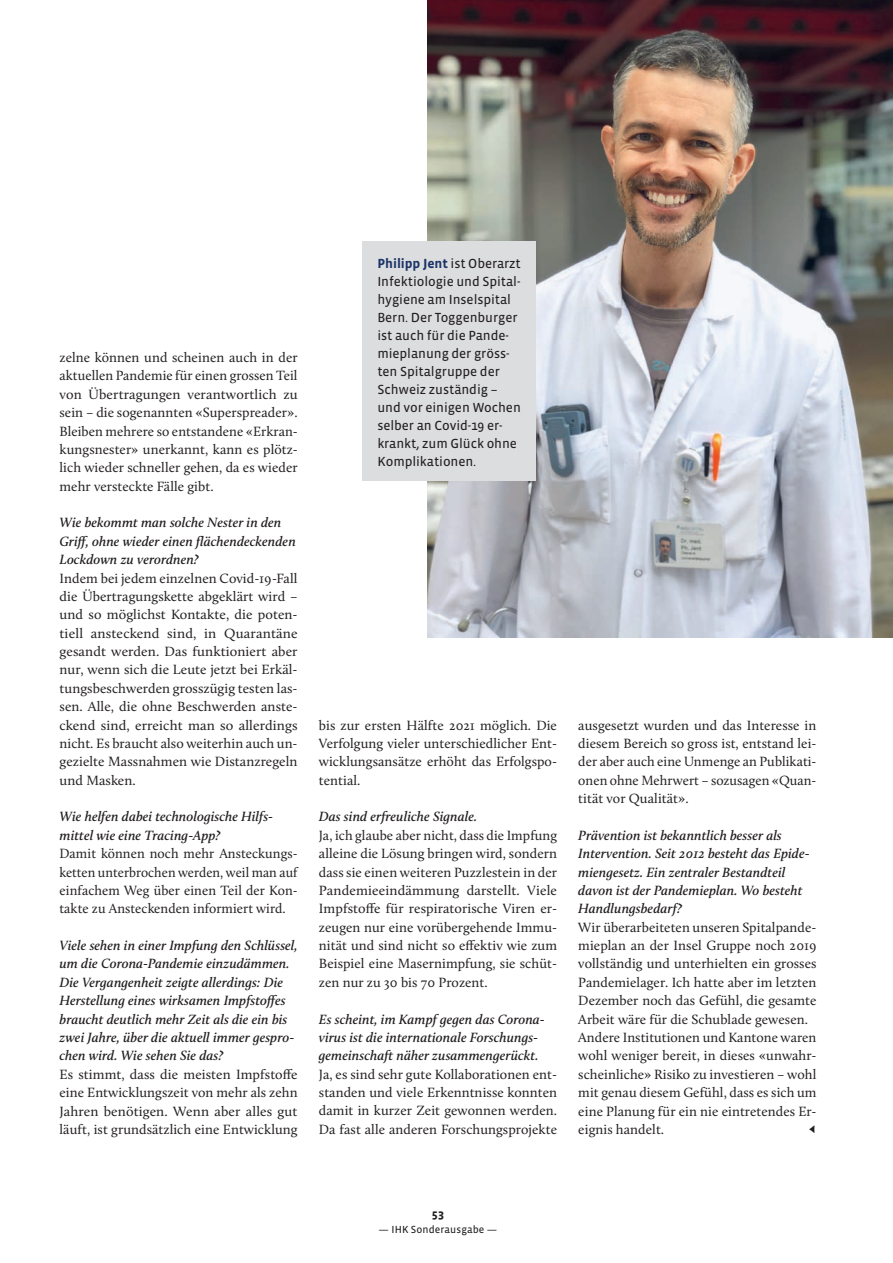
<style>
.page{position:relative;width:893px;height:1263px;background:#fff}
.page>*{position:absolute;margin:0;border:0;box-sizing:border-box;transform-origin:0 0}
.t1{font:13.8px/18.3px "Calluna";letter-spacing:.005em;color:#231f20;text-align:justify}
.t2{font:italic 600 13.8px/18.3px "Calluna";letter-spacing:.005em;color:#231f20}
.t3{font:13.5px/18px "Vista Sans OTCE";letter-spacing:-.005em;color:#231f20}
.t4{font:700 12px "Vista Sans OTCE";color:#231f20}
.t5{font:10.5px "Vista Sans OTCE";letter-spacing:.01em;color:#231f20}
.s1{font-weight:700;color:#1d3468}
</style>
<div class="page">
<img style="left:427px;top:0;width:466px;height:638px">
<div style="left:362px;top:242px;width:174px;height:239px;background:#dcdddf"></div>
<p class="t1" style="left:60px;top:348px;width:240px">zelne können und scheinen auch in der aktuellen Pandemie für einen grossen Teil von Übertragungen verantwortlich zu sein – die sogenannten «Superspreader».<br>Bleiben mehrere so entstandene «Erkran&shy;kungsnester» unerkannt, kann es plötz&shy;lich wieder schneller gehen, da es wieder mehr versteckte Fälle gibt.</p>
<p class="t2" style="left:60px;top:513px;width:238px">Wie bekommt man solche Nester in den<br>Griff, ohne wieder einen flächendeckenden<br>Lockdown zu verordnen?</p>
<p class="t1" style="left:60px;top:569px;width:240px">Indem bei jedem einzelnen Covid-19-Fall die Übertragungskette abgeklärt wird – und so möglichst Kontakte, die poten&shy;tiell ansteckend sind, in Quarantäne gesandt werden. Das funktioniert aber nur, wenn sich die Leute jetzt bei Erkäl&shy;tungsbeschwerden grosszügig testen las&shy;sen. Alle, die ohne Beschwerden anste&shy;ckend sind, erreicht man so allerdings nicht. Es braucht also weiterhin auch un&shy;gezielte Massnahmen wie Distanzregeln und Masken.</p>
<p class="t2" style="left:60px;top:807px;width:214px">Wie helfen dabei technologische Hilfs&shy;mittel wie eine Tracing-App?</p>
<p class="t1" style="left:60px;top:844px;width:240px">Damit können noch mehr Ansteckungs&shy;ketten unterbrochen werden, weil man auf einfachem Weg über einen Teil der Kon&shy;takte zu Ansteckenden informiert wird.</p>
<p class="t2" style="left:60px;top:936px;width:240px">Viele sehen in einer Impfung den Schlüssel, um die Corona-Pandemie einzudämmen.<br>Die Vergangenheit zeigte allerdings: Die Herstellung eines wirksamen Impfstoffes braucht deutlich mehr Zeit als die ein bis zwei Jahre, über die aktuell immer gespro&shy;chen wird. Wie sehen Sie das?</p>
<p class="t1" style="left:60px;top:1065px;width:240px">Es stimmt, dass die meisten Impfstoffe eine Entwicklungszeit von mehr als zehn Jahren benötigen. Wenn aber alles gut läuft, ist grundsätzlich eine Entwicklung</p>
<p class="t3" style="left:377px;top:254px;width:145px"><span class="s1">Philipp Jent</span> ist Oberarzt<br>Infektiologie und Spital&shy;hygiene am Inselspital<br>Bern. Der Toggenburger ist auch für die Pande&shy;mieplanung der gröss&shy;ten Spitalgruppe der<br>Schweiz zuständig – und vor einigen Wochen selber an Covid-19 er&shy;krankt, zum Glück ohne<br>Komplikationen.</p>
<p class="t1" style="left:319px;top:716px;width:240px">bis zur ersten Hälfte 2021 möglich. Die Verfolgung vieler unterschiedlicher Ent&shy;wicklungsansätze erhöht das Erfolgspo&shy;tential.</p>
<p class="t2" style="left:319px;top:807px;width:160px">Das sind erfreuliche Signale.</p>
<p class="t1" style="left:319px;top:826px;width:240px">Ja, ich glaube aber nicht, dass die Impfung alleine die Lösung bringen wird, sondern dass sie einen weiteren Puzzlestein in der Pandemieeindämmung darstellt. Viele Impfstoffe für respiratorische Viren er&shy;zeugen nur eine vorübergehende Immu&shy;nität und sind nicht so effektiv wie zum Beispiel eine Masernimpfung, sie schüt&shy;zen nur zu 30 bis 70 Prozent.</p>
<p class="t2" style="left:319px;top:1010px;width:227px">Es scheint, im Kampf gegen das Corona&shy;virus ist die internationale Forschungs&shy;gemeinschaft näher zusammengerückt.</p>
<p class="t1" style="left:319px;top:1065px;width:240px">Ja, es sind sehr gute Kollaborationen ent&shy;standen und viele Erkenntnisse konnten damit in kurzer Zeit gewonnen werden.<br>Da fast alle anderen Forschungsprojekte</p>
<p class="t1" style="left:578px;top:715px;width:240px">ausgesetzt wurden und das Interesse in diesem Bereich so gross ist, entstand lei&shy;der aber auch eine Unmenge an Publikati&shy;onen ohne Mehrwert – sozusagen «Quan&shy;tität vor Qualität».</p>
<p class="t2" style="left:578px;top:826px;width:233px">Prävention ist bekanntlich besser als Intervention. Seit 2012 besteht das Epide&shy;miengesetz. Ein zentraler Bestandteil davon ist der Pandemieplan. Wo besteht Handlungsbedarf?</p>
<p class="t1" style="left:578px;top:918px;width:240px;text-align:left">Wir überarbeiteten unseren Spitalpande&shy;mieplan an der Insel Gruppe noch 2019 vollständig und unterhielten ein grosses Pandemielager. Ich hatte aber im letzten Dezember noch das Gefühl, die gesamte Arbeit wäre für die Schublade gewesen.<br>Andere Institutionen und Kantone waren wohl weniger bereit, in dieses «unwahr&shy;scheinliche» Risiko zu investieren – wohl mit genau diesem Gefühl, dass es sich um eine Planung für ein nie eintretendes Er&shy;eignis handelt.</p>
<p class="t1" style="left:808px;top:1120px;width:10px">◄</p>
<p class="t4" style="left:432px;top:1207px;width:14px">53</p>
<p class="t5" style="left:379px;top:1224px;width:120px">— IHK Sonderausgabe —</p>
</div>
